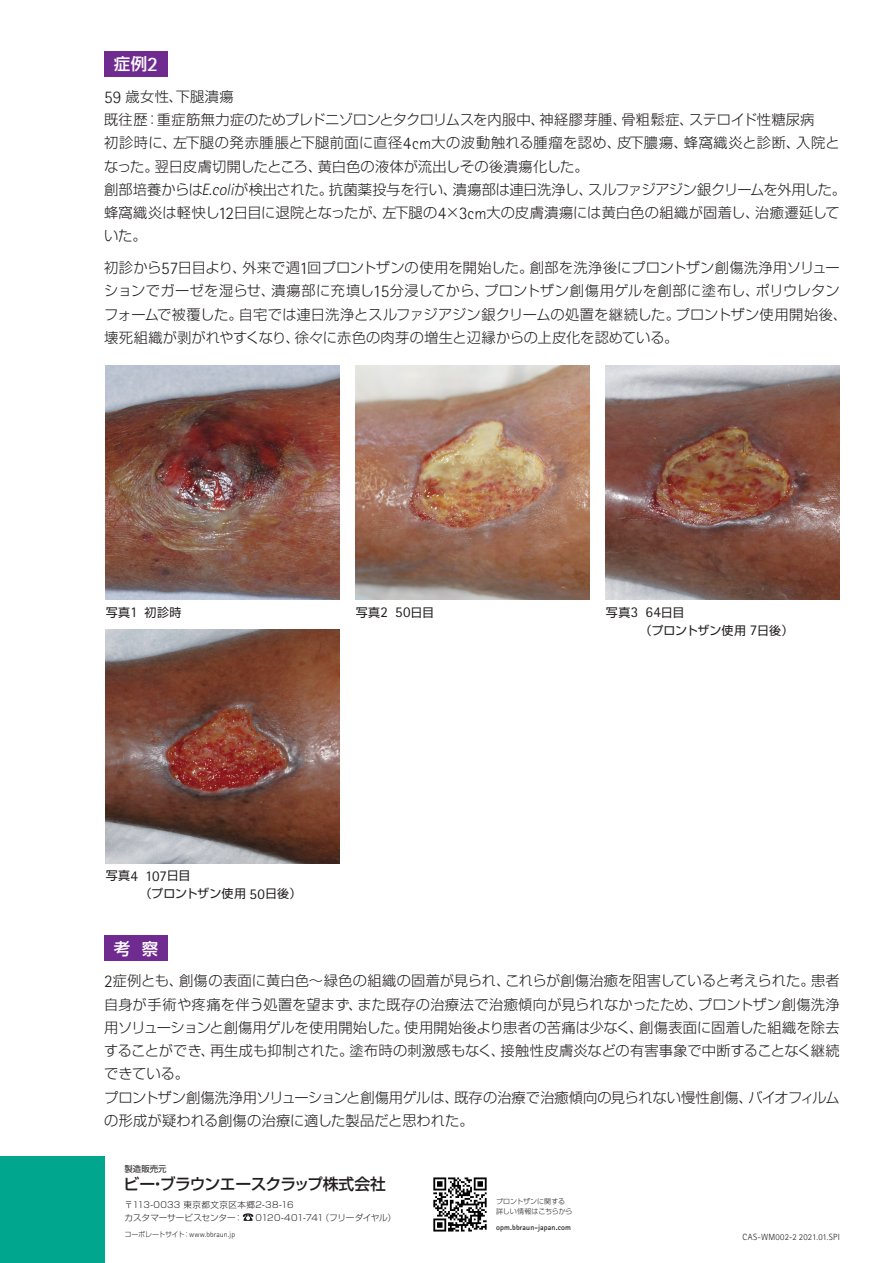
<style>
.page{position:relative;width:893px;height:1263px;background:#fff}
.page>*{position:absolute;margin:0;border:0;box-sizing:border-box;transform-origin:0 0}
.t1{font:500 16.5px "Shin Go Pro";color:#fff}
.t2{font:500 15.9px "Shin Go Pro";letter-spacing:-.035em;color:#231f20}
.t3{font:300 14.25px/23.2px "Shin Go Pro";letter-spacing:.005em;color:#231f20}
.t4{font:12px/18px "Shin Go Pro";letter-spacing:.005em;color:#231f20}
.t5{font:300 9px "Rotis Sans Serif";letter-spacing:.025em;color:#231f20}
.t6{font:300 8.55px/13.2px "Shin Go Pro";letter-spacing:.025em;color:#231f20}
.t7{font:300 8.55px "Shin Go Pro";letter-spacing:-.055em;color:#231f20}
.t8{font:8.4px "Shin Go Pro";color:#231f20}
.t9{font:300 7.65px "Rotis Sans Serif";letter-spacing:.02em;color:#231f20}
.t10{font:700 7.65px "Rotis Sans Serif";letter-spacing:.02em;color:#231f20}
.t11{font:300 7.05px/10.5px "Shin Go Pro";letter-spacing:-.015em;color:#231f20}
.s1{font-family:"Rotis Sans Serif";font-weight:700;font-size:20.7px}
.s2{font-family:"Rotis Sans Serif";font-size:17.85px}
.s3{font-family:"Rotis Sans Serif";font-size:16.35px}
.s4{font-family:"Rotis Sans Serif";font-style:italic;font-size:16.35px}
.s5{font-family:"Rotis Sans Serif";font-size:15px}
.s6{font-family:"Shin Go Pro";font-size:7.05px}
</style>
<div class="page">
<div style="left:0;top:1157px;width:104px;height:106px;background:#00a78e"></div>
<svg style="left:243px;top:1213px;width:10px;height:8px"></svg>
<img style="left:433px;top:1177px;width:54px;height:55px">
<div style="left:104px;top:51px;width:64px;height:26px;background:#702b91"></div>
<div style="left:104px;top:935px;width:64px;height:26px;background:#702b91"></div>
<img style="left:106px;top:366px;width:234px;height:234px">
<img style="left:106px;top:629px;width:234px;height:234px">
<img style="left:356px;top:366px;width:234px;height:234px">
<img style="left:606px;top:366px;width:234px;height:234px">
<p class="t1" style="left:114px;top:50px;width:46px">症例<span class="s1">2</span></p>
<p class="t3" style="left:104px;top:83px;width:743px"><span class="s2">59</span> 歳女性、下腿潰瘍<br>既往歴：重症筋無力症のためプレドニゾロンとタクロリムスを内服中、神経膠芽腫、骨粗鬆症、ステロイド性糖尿病<br>初診時に、左下腿の発赤腫脹と下腿前面に直径<span class="s2">4</span><span class="s3">cm</span>大の波動触れる腫瘤を認め、皮下膿瘍、蜂窩織炎と診断、入院となった。翌日皮膚切開したところ、黄白色の液体が流出しその後潰瘍化した。<br>創部培養からは<span class="s4">E.coli</span>が検出された。抗菌薬投与を行い、潰瘍部は連日洗浄し、スルファジアジン銀クリームを外用した。蜂窩織炎は軽快し<span class="s2">12</span>日目に退院となったが、左下腿の<span class="s2">4</span>×<span class="s2">3</span><span class="s3">cm</span>大の皮膚潰瘍には黄白色の組織が固着し、治癒遷延していた。</p>
<p class="t3" style="left:104px;top:254px;width:744px">初診から<span class="s2">57</span>日目より、外来で週<span class="s2">1</span>回プロントザンの使用を開始した。創部を洗浄後にプロントザン創傷洗浄用ソリューションでガーゼを湿らせ、潰瘍部に充填し<span class="s2">15</span>分浸してから、プロントザン創傷用ゲルを創部に塗布し、ポリウレタンフォームで被覆した。自宅では連日洗浄とスルファジアジン銀クリームの処置を継続した。プロントザン使用開始後、壊死組織が剥がれやすくなり、徐々に赤色の肉芽の増生と辺縁からの上皮化を認めている。</p>
<p class="t4" style="left:106px;top:601px;width:77px">写真<span class="s5">1</span> 初診時</p>
<p class="t4" style="left:356px;top:601px;width:80px">写真<span class="s5">2 50</span>日目</p>
<p class="t4" style="left:640px;top:601px;width:155px;text-indent:-34px">写真<span class="s5">3 64</span>日目<br>（プロントザン使用 <span class="s5">7</span>日後）</p>
<p class="t4" style="left:140px;top:865px;width:163px;text-indent:-34px">写真<span class="s5">4 107</span>日目<br>（プロントザン使用 <span class="s5">50</span>日後）</p>
<p class="t1" style="left:114px;top:935px;width:46px">考 察</p>
<p class="t3" style="left:104px;top:967px;width:737px"><span class="s2">2</span>症例とも、創傷の表面に黄白色～緑色の組織の固着が見られ、これらが創傷治癒を阻害していると考えられた。患者自身が手術や疼痛を伴う処置を望まず、また既存の治療法で治癒傾向が見られなかったため、プロントザン創傷洗浄用ソリューションと創傷用ゲルを使用開始した。使用開始後より患者の苦痛は少なく、創傷表面に固着した組織を除去することができ、再生成も抑制された。塗布時の刺激感もなく、接触性皮膚炎などの有害事象で中断することなく継続できている。<br>プロントザン創傷洗浄用ソリューションと創傷用ゲルは、既存の治療で治癒傾向の見られない慢性創傷、バイオフィルムの形成が疑われる創傷の治療に適した製品だと思われた。</p>
<p class="t8" style="left:125px;top:1162px;width:44px">製造販売元</p>
<p class="t2" style="left:124px;top:1171px;width:264px">ビー・ブラウンエースクラップ株式会社</p>
<p class="t6" style="left:125px;top:1197px;width:170px">〒113-0033 東京都文京区本郷2-38-16カスタマーサービスセンター：</p>
<p class="t7" style="left:255px;top:1210px;width:142px">0120-401-741（フリーダイヤル）</p>
<p class="t9" style="left:125px;top:1230px;width:112px"><span class="s6">コーポレートサイト：</span>www.bbraun.jp</p>
<p class="t11" style="left:496px;top:1195px;width:78px">プロントザンに関する詳しい情報はこちらから</p>
<p class="t10" style="left:496px;top:1223px;width:77px">opm.bbraun-japan.com</p>
<p class="t5" style="left:743px;top:1232px;width:99px">CAS-WM002-2 2021.01.SPI</p>
</div>
